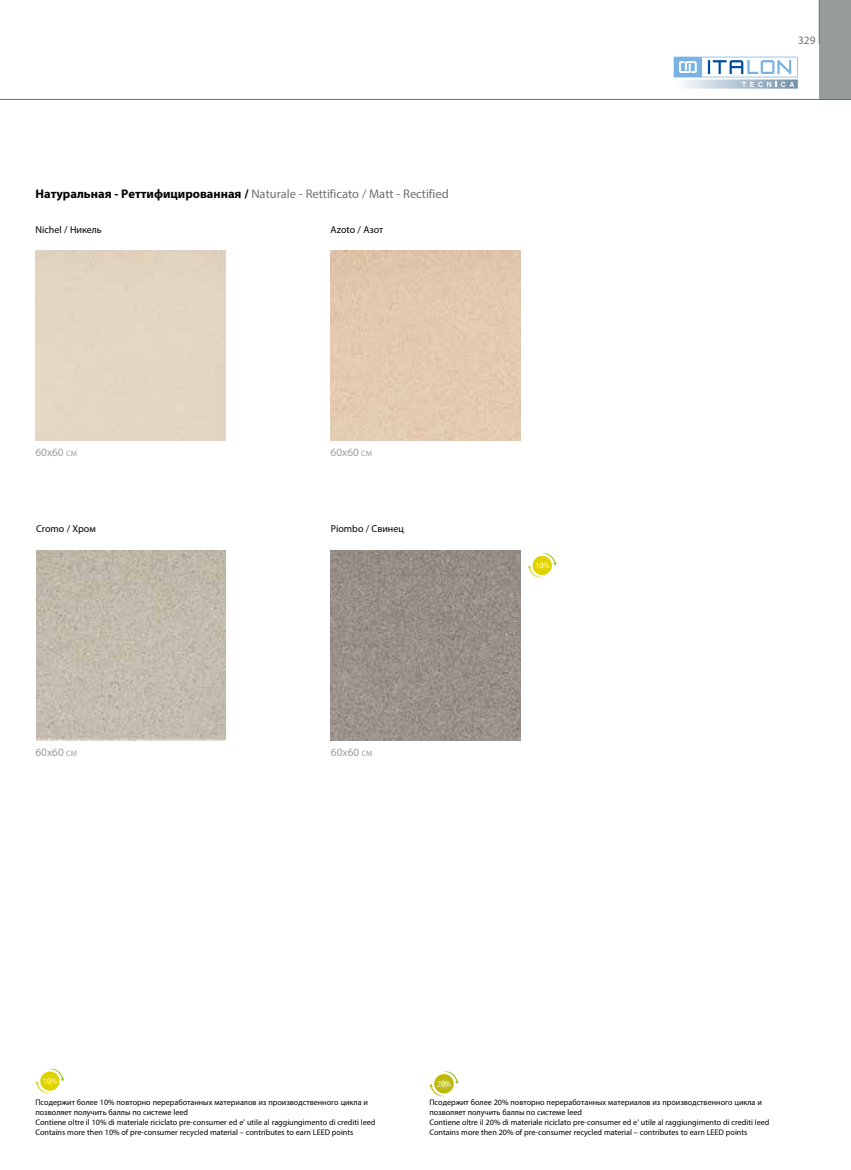
<style>
.page{position:relative;width:851px;height:1170px;background:#fff}
.page>*{position:absolute;margin:0;border:0;box-sizing:border-box;transform-origin:0 0}
.t1{font:12.5px "Myriad Pro";color:#706f6f}
.t2{font:11.25px "Myriad Pro";color:#9d9d9c}
.t3{font:11.25px "Myriad Pro";color:#706f6f}
.t4{font:10px "Myriad Pro";color:#000}
.t5{font:8.12px/10px "Myriad Pro";color:#000}
.s1{font-weight:700;color:#000}
.s2{font-size:7.88px}
</style>
<div class="page">
<div style="left:819px;top:0;width:31px;height:100px;background:#979d9c"></div>
<svg style="left:673px;top:57px;width:124px;height:32px"></svg>
<hr style="left:0;top:99px;width:850px;height:1px;background:#706f6f">
<img style="left:36px;top:550px;width:190px;height:190px">
<img style="left:331px;top:550px;width:189px;height:190px">
<svg style="left:528px;top:552px;width:28px;height:26px"></svg>
<svg style="left:35px;top:1068px;width:29px;height:25px"></svg>
<svg style="left:429px;top:1071px;width:29px;height:25px"></svg>
<hr style="left:818px;top:0;width:1px;height:44px;background:#706f6f">
<h1 class="t1" style="left:35px;top:186px;width:415px"><span class="s1">Натуральная - Реттифицированная /</span> Naturale - Rettificato / Matt - Rectified</h1>
<p class="t4" style="left:35px;top:223px;width:68px">Nichel / Никель</p>
<p class="t4" style="left:330px;top:223px;width:54px">Azoto / Азот</p>
<h2 class="t2" style="left:35px;top:445px;width:43px">60x60 <span class="s2">CM</span></h2>
<h2 class="t2" style="left:330px;top:445px;width:43px">60x60 <span class="s2">CM</span></h2>
<p class="t4" style="left:36px;top:523px;width:61px">Cromo / Хром</p>
<p class="t4" style="left:331px;top:522px;width:74px">Piombo / Свинец</p>
<h2 class="t2" style="left:35px;top:745px;width:43px">60x60 <span class="s2">CM</span></h2>
<h2 class="t2" style="left:331px;top:745px;width:43px">60x60 <span class="s2">CM</span></h2>
<h2 class="t3" style="left:798px;top:33px;width:19px">329</h2>
<p class="t5" style="left:35px;top:1096px;width:341px">Псодержит более 10% повторно переработанных материалов из производственного цикла и позволяет получить баллы по системе leed<br>Contiene oltre il 10% di materiale riciclato pre-consumer ed e’ utile al raggiungimento di crediti leed Contains more then 10% of pre-consumer recycled material – contributes to earn LEED points</p>
<p class="t5" style="left:429px;top:1096px;width:341px">Псодержит более 20% повторно переработанных материалов из производственного цикла и позволяет получить баллы по системе leed<br>Contiene oltre il 20% di materiale riciclato pre-consumer ed e’ utile al raggiungimento di crediti leed Contains more then 20% of pre-consumer recycled material – contributes to earn LEED points</p>
</div>
